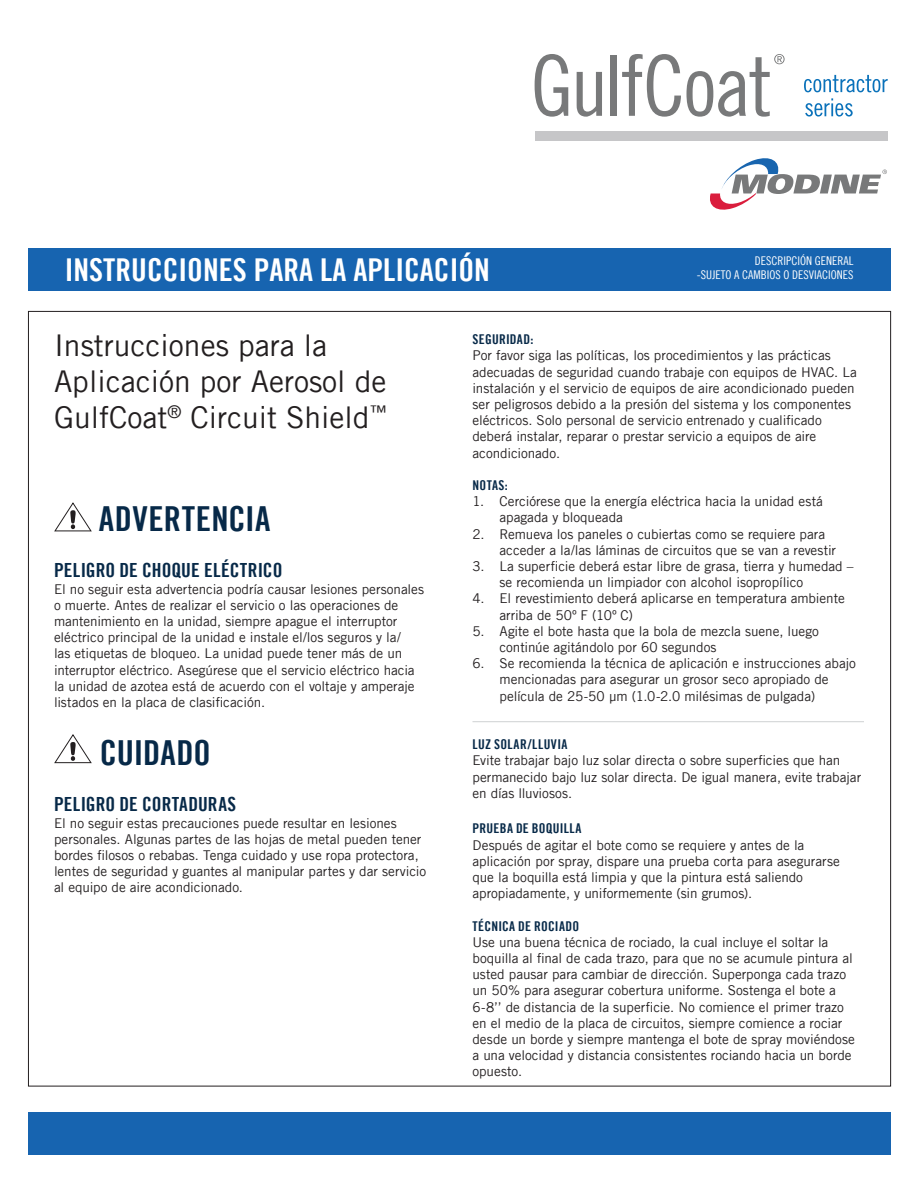
<style>
.page{position:relative;width:918px;height:1188px;background:#fff}
.page>*{position:absolute;margin:0;border:0;box-sizing:border-box;transform-origin:0 0}
.t1{font:34.5px "Trade Gothic LT Bold Cond Twenty";letter-spacing:.005em;color:#072948}
.t2{font:31.5px "Trade Gothic LT Bold Cond Twenty";color:#fff}
.t3{font:30px/36px "Trade Gothic LT";color:#231f20}
.t4{font:19.5px "Trade Gothic LT Bold Cond Twenty";color:#072948}
.t5{font:13.5px/16.2px "Trade Gothic LT";letter-spacing:-.005em;color:#231f20}
.t6{font:13.5px "Trade Gothic LT Bold Cond Twenty";letter-spacing:.02em;color:#072948}
.t7{font:12px/14.4px "Trade Gothic LT Cond Eighteen";color:#fff;text-align:right}
</style>
<div class="page">
<div style="left:28px;top:249px;width:863px;height:42px;background:#1764b0"></div>
<div style="left:28px;top:1113px;width:863px;height:42px;background:#1764b0"></div>
<hr style="left:472px;top:721px;width:392px;height:1px;background:#787d83">
<svg style="left:54px;top:502px;width:38px;height:29px"></svg>
<svg style="left:54px;top:734px;width:38px;height:29px"></svg>
<div style="left:535px;top:132px;width:353px;height:9px;background:#c6c6c8"></div>
<svg style="left:535px;top:54px;width:33px;height:63px"></svg>
<svg style="left:577px;top:72px;width:25px;height:45px"></svg>
<div style="left:611px;top:55px;width:6px;height:61px;background:#78797a"></div>
<svg style="left:622px;top:54px;width:59px;height:63px"></svg>
<svg style="left:804px;top:75px;width:84px;height:17px"></svg>
<svg style="left:805px;top:98px;width:48px;height:19px"></svg>
<svg style="left:710px;top:158px;width:177px;height:52px"></svg>
<svg style="left:687px;top:54px;width:98px;height:63px"></svg>
<h2 class="t2" style="left:65px;top:251px;width:427px">INSTRUCCIONES PARA LA APLICACIÓN</h2>
<p class="t7" style="left:697px;top:253px;width:158px">DESCRIPCIÓN GENERAL<br>-SUJETO A CAMBIOS O DESVIACIONES</p>
<h3 class="t3" style="left:54px;top:327px;width:334px">Instrucciones para la<br>Aplicación por Aerosol de<br>GulfCoat<sup>®</sup> Circuit Shield<sup>™</sup></h3>
<p class="t6" style="left:472px;top:331px;width:62px">SEGURIDAD:</p>
<p class="t5" style="left:472px;top:347px;width:386px">Por favor siga las políticas, los procedimientos y las prácticas adecuadas de seguridad cuando trabaje con equipos de HVAC. La instalación y el servicio de equipos de aire acondicionado pueden ser peligrosos debido a la presión del sistema y los componentes eléctricos. Solo personal de servicio entrenado y cualificado deberá instalar, reparar o prestar servicio a equipos de aire acondicionado.</p>
<p class="t6" style="left:472px;top:477px;width:37px">NOTAS:</p>
<p class="t5" style="left:500px;top:493px;width:325px;text-indent:-27px">1. Cerciórese que la energía eléctrica hacia la unidad está apagada y bloqueada</p>
<p class="t5" style="left:500px;top:526px;width:338px;text-indent:-27px">2. Remueva los paneles o cubiertas como se requiere para acceder a la/las láminas de circuitos que se van a revestir</p>
<p class="t5" style="left:500px;top:558px;width:356px;text-indent:-27px">3. La superficie deberá estar libre de grasa, tierra y humedad – se recomienda un limpiador con alcohol isopropílico</p>
<p class="t5" style="left:500px;top:590px;width:347px;text-indent:-27px">4. El revestimiento deberá aplicarse en temperatura ambiente arriba de 50º F (10º C)</p>
<p class="t5" style="left:500px;top:623px;width:321px;text-indent:-27px">5. Agite el bote hasta que la bola de mezcla suene, luego continúe agitándolo por 60 segundos</p>
<p class="t5" style="left:500px;top:655px;width:358px;text-indent:-27px">6. Se recomienda la técnica de aplicación e instrucciones abajo mencionadas para asegurar un grosor seco apropiado de película de 25-50 µm (1.0-2.0 milésimas de pulgada)</p>
<p class="t6" style="left:472px;top:736px;width:97px">LUZ SOLAR/LLUVIA</p>
<p class="t5" style="left:472px;top:752px;width:390px">Evite trabajar bajo luz solar directa o sobre superficies que han permanecido bajo luz solar directa. De igual manera, evite trabajar en días lluviosos.</p>
<p class="t6" style="left:472px;top:820px;width:111px">PRUEBA DE BOQUILLA</p>
<p class="t5" style="left:472px;top:837px;width:369px">Después de agitar el bote como se requiere y antes de la aplicación por spray, dispare una prueba corta para asegurarse que la boquilla está limpia y que la pintura está saliendo apropiadamente, y uniformemente (sin grumos).</p>
<p class="t6" style="left:472px;top:918px;width:108px">TÉCNICA DE ROCIADO</p>
<p class="t5" style="left:472px;top:934px;width:384px">Use una buena técnica de rociado, la cual incluye el soltar la boquilla al final de cada trazo, para que no se acumule pintura al usted pausar para cambiar de dirección. Superponga cada trazo un 50% para asegurar cobertura uniforme. Sostenga el bote a 6-8’’ de distancia de la superficie. No comience el primer trazo en el medio de la placa de circuitos, siempre comience a rociar desde un borde y siempre mantenga el bote de spray moviéndose a una velocidad y distancia consistentes rociando hacia un borde opuesto.</p>
<h1 class="t1" style="left:99px;top:497px;width:173px">ADVERTENCIA</h1>
<h3 class="t4" style="left:54px;top:559px;width:230px">PELIGRO DE CHOQUE ELÉCTRICO</h3>
<p class="t5" style="left:54px;top:580px;width:372px">El no seguir esta advertencia podría causar lesiones personales o muerte. Antes de realizar el servicio o las operaciones de mantenimiento en la unidad, siempre apague el interruptor eléctrico principal de la unidad e instale el/los seguros y la/<br>las etiquetas de bloqueo. La unidad puede tener más de un interruptor eléctrico. Asegúrese que el servicio eléctrico hacia la unidad de azotea está de acuerdo con el voltaje y amperaje listados en la placa de clasificación.</p>
<h1 class="t1" style="left:100px;top:731px;width:112px">CUIDADO</h1>
<h3 class="t4" style="left:54px;top:793px;width:184px">PELIGRO DE CORTADURAS</h3>
<p class="t5" style="left:54px;top:814px;width:374px">El no seguir estas precauciones puede resultar en lesiones personales. Algunas partes de las hojas de metal pueden tener bordes filosos o rebabas. Tenga cuidado y use ropa protectora, lentes de seguridad y guantes al manipular partes y dar servicio al equipo de aire acondicionado.</p>
</div>
